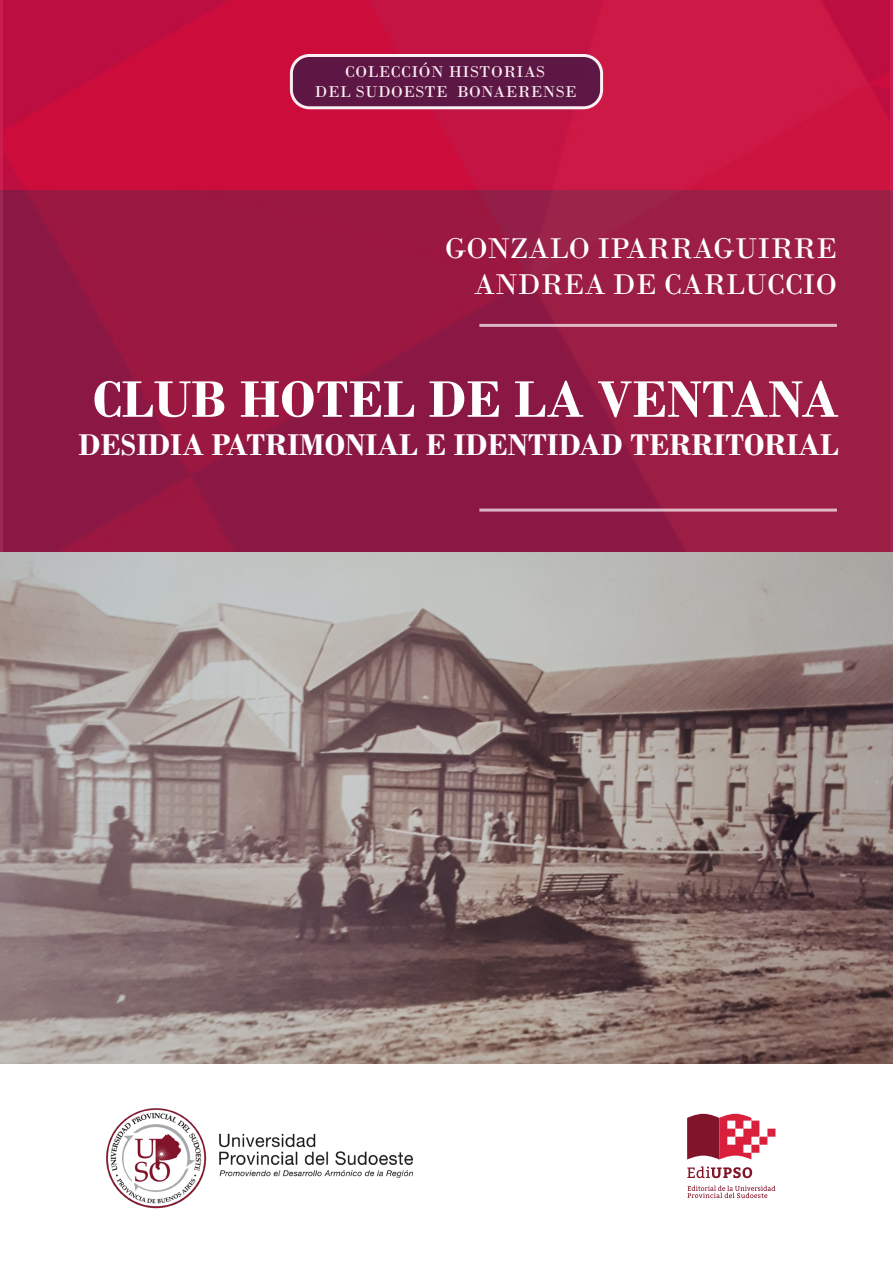
<style>
.page{position:relative;width:893px;height:1263px;background:#fff}
.page>*{position:absolute;margin:0;border:0;box-sizing:border-box;transform-origin:0 0}
.t1{font:700 54px "Bodoni";color:#fff}
.t2{font:700 31.5px "Bodoni";color:#fff}
.t3{font:30px/36px "Bodoni";color:#fff;text-align:right}
.t4{font:16.5px/19.8px "Bodoni";letter-spacing:.03em;color:#fff;text-align:center}
</style>
<div class="page">
<img style="left:0;top:0;width:893px;height:1063px">
<hr style="left:479px;top:324px;width:358px;height:3px;background:#fff">
<hr style="left:479px;top:509px;width:358px;height:3px;background:#fff">
<svg style="left:687px;top:1113px;width:89px;height:86px"></svg>
<img style="left:219px;top:1133px;width:195px;height:45px">
<img style="left:106px;top:1108px;width:101px;height:101px">
<div style="left:291px;top:56px;width:311px;height:52px;background:#571845;border-radius:18px"></div>
<div style="left:290px;top:54px;width:313px;height:55px;border:3px solid #fff;border-radius:18px"></div>
<p class="t4" style="left:315px;top:62px;width:263px">COLECCIÓN HISTORIAS<br>DEL SUDOESTE BONAERENSE</p>
<p class="t3" style="left:445px;top:231px;width:393px">GONZALO IPARRAGUIRRE<br>ANDREA DE CARLUCCIO</p>
<h1 class="t1" style="left:93px;top:367px;width:748px">CLUB HOTEL DE LA VENTANA</h1>
<p class="t2" style="left:79px;top:426px;width:762px">DESIDIA PATRIMONIAL E IDENTIDAD TERRITORIAL</p>
</div>
